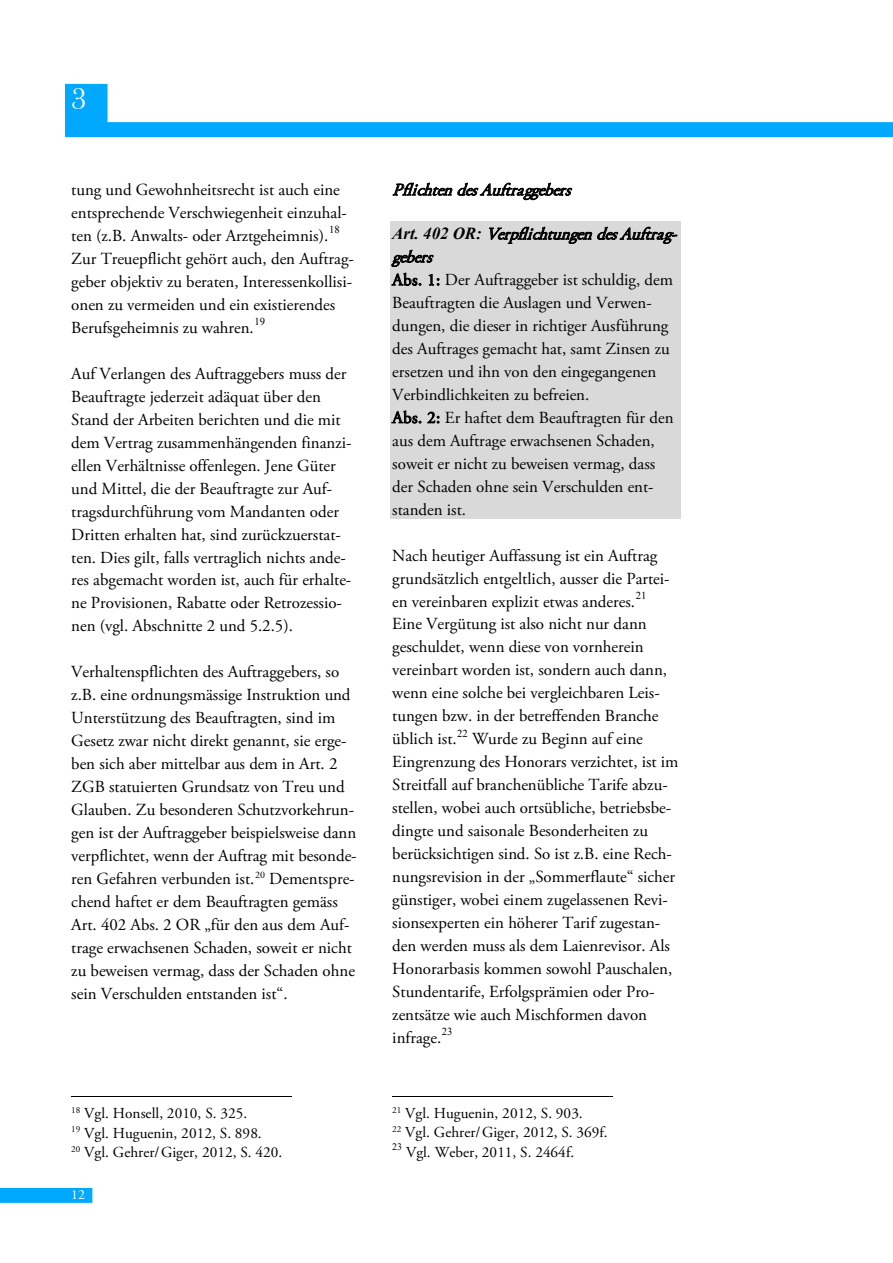
<style>
.page{position:relative;width:893px;height:1263px;background:#fff}
.page>*{position:absolute;margin:0;border:0;box-sizing:border-box;transform-origin:0 0}
.t1{font:30.6px "Bask Old Face";color:#fff}
.t2{font:16.95px/23px "Adobe Garamond Pro";color:#000}
.t3{font:italic 16.95px/23px "Adobe Garamond Pro";letter-spacing:-.005em;color:#000}
.t4{font:15.3px/19.4px "Adobe Garamond Pro";color:#000}
.t5{font:13.8px "Adobe Garamond Pro";color:#fff}
.t6{font:10.65px "Times New Roman";color:#000}
.t7{font:9.9px "Times New Roman";color:#000}
.s1{font-family:"Times New Roman";font-weight:700}
</style>
<div class="page">
<svg style="left:0;top:1188px;width:92px;height:15px"></svg>
<div style="left:66px;top:84px;width:41px;height:42px;background:#00a9fd"></div>
<div style="left:65px;top:84px;width:43px;height:42px;border:1px solid #00a9fd"></div>
<div style="left:65px;top:122px;width:828px;height:15px;background:#00a9fd"></div>
<hr style="left:71px;top:1096px;width:221px;height:1px;background:#000">
<svg style="left:393px;top:182px;width:179px;height:18px"></svg>
<div style="left:390px;top:221px;width:291px;height:23px;background:#d9d9d9"></div>
<svg style="left:489px;top:226px;width:188px;height:18px"></svg>
<div style="left:390px;top:244px;width:291px;height:23px;background:#d9d9d9"></div>
<div style="left:390px;top:267px;width:291px;height:23px;background:#d9d9d9"></div>
<svg style="left:391px;top:249px;width:48px;height:37px"></svg>
<div style="left:390px;top:290px;width:291px;height:23px;background:#d9d9d9"></div>
<div style="left:390px;top:313px;width:291px;height:23px;background:#d9d9d9"></div>
<div style="left:390px;top:336px;width:291px;height:23px;background:#d9d9d9"></div>
<div style="left:390px;top:359px;width:291px;height:23px;background:#d9d9d9"></div>
<div style="left:390px;top:382px;width:291px;height:22px;background:#d9d9d9"></div>
<div style="left:390px;top:404px;width:291px;height:23px;background:#d9d9d9"></div>
<svg style="left:391px;top:410px;width:30px;height:14px"></svg>
<svg style="left:427px;top:412px;width:12px;height:11px"></svg>
<div style="left:390px;top:427px;width:291px;height:23px;background:#d9d9d9"></div>
<div style="left:390px;top:450px;width:291px;height:23px;background:#d9d9d9"></div>
<div style="left:390px;top:473px;width:291px;height:23px;background:#d9d9d9"></div>
<div style="left:390px;top:496px;width:291px;height:23px;background:#d9d9d9"></div>
<hr style="left:392px;top:1096px;width:221px;height:1px;background:#000">
<h1 class="t1" style="left:71px;top:82px;width:17px">3</h1>
<p class="t2" style="left:71px;top:179px;width:277px">tung und Gewohnheitsrecht ist auch eine entsprechende Verschwiegenheit einzuhal&shy;ten (z.B. Anwalts- oder Arztgeheimnis).</p>
<p class="t6" style="left:329px;top:223px;width:12px">18</p>
<p class="t2" style="left:71px;top:248px;width:284px">Zur Treuepflicht gehört auch, den Auftrag&shy;geber objektiv zu beraten, Interessenkollisi&shy;onen zu vermeiden und ein existierendes Berufsgeheimnis zu wahren.</p>
<p class="t6" style="left:254px;top:314px;width:12px">19</p>
<p class="t2" style="left:71px;top:363px;width:282px">Auf Verlangen des Auftraggebers muss der Beauftragte jederzeit adäquat über den Stand der Arbeiten berichten und die mit dem Vertrag zusammenhängenden finanzi&shy;ellen Verhältnisse offenlegen. Jene Güter und Mittel, die der Beauftragte zur Auf&shy;tragsdurchführung vom Mandanten oder Dritten erhalten hat, sind zurückzuerstat&shy;ten. Dies gilt, falls vertraglich nichts ande&shy;res abgemacht worden ist, auch für erhalte&shy;ne Provisionen, Rabatte oder Retrozessio&shy;nen (vgl. Abschnitte 2 und 5.2.5).</p>
<p class="t2" style="left:71px;top:661px;width:287px">Verhaltenspflichten des Auftraggebers, so z.B. eine ordnungsmässige Instruktion und Unterstützung des Beauftragten, sind im Gesetz zwar nicht direkt genannt, sie erge&shy;ben sich aber mittelbar aus dem in Art. 2<br>ZGB statuierten Grundsatz von Treu und Glauben. Zu besonderen Schutzvorkehrun&shy;gen ist der Auftraggeber beispielsweise dann verpflichtet, wenn der Auftrag mit besonde&shy;ren Gefahren verbunden ist.<sup>20</sup> Dementspre&shy;chend haftet er dem Beauftragten gemäss Art. 402 Abs. 2 OR „für den aus dem Auf&shy;trage erwachsenen Schaden, soweit er nicht zu beweisen vermag, dass der Schaden ohne sein Verschulden entstanden ist“.</p>
<p class="t4" style="left:71px;top:1104px;width:212px"><sup>18</sup> Vgl. Honsell, 2010, S. 325.<br><sup>19</sup> Vgl. Huguenin, 2012, S. 898.<br><sup>20</sup> Vgl. Gehrer/Giger, 2012, S. 420.</p>
<p class="t5" style="left:71px;top:1186px;width:15px">12</p>
<p class="t3" style="left:392px;top:179px;width:187px">Pflichten des Auftraggebers</p>
<p class="t3" style="left:392px;top:223px;width:293px"><span class="s1">A r t . 4 0 2 O R :</span> Verpflichtungen des Auftrag&shy;gebers</p>
<p class="t2" style="left:392px;top:269px;width:283px">Abs. 1: Der Auftraggeber ist schuldig, dem Beauftragten die Auslagen und Verwen&shy;dungen, die dieser in richtiger Ausführung des Auftrages gemacht hat, samt Zinsen zu ersetzen und ihn von den eingegangenen Verbindlichkeiten zu befreien.<br>Abs. 2: Er haftet dem Beauftragten für den aus dem Auftrage erwachsenen Schaden, soweit er nicht zu beweisen vermag, dass der Schaden ohne sein Verschulden ent&shy;standen ist.</p>
<p class="t2" style="left:392px;top:544px;width:279px">Nach heutiger Auffassung ist ein Auftrag grundsätzlich entgeltlich, ausser die Partei&shy;en vereinbaren explizit etwas anderes.</p>
<p class="t6" style="left:636px;top:588px;width:12px">21</p>
<p class="t2" style="left:392px;top:613px;width:276px">Eine Vergütung ist also nicht nur dann geschuldet, wenn diese von vornherein vereinbart worden ist, sondern auch dann, wenn eine solche bei vergleichbaren Leis&shy;tungen bzw. in der betreffenden Branche üblich ist.</p>
<p class="t6" style="left:457px;top:726px;width:12px">22</p>
<p class="t2" style="left:392px;top:728px;width:288px;text-indent:80px">Wurde zu Beginn auf eine Eingrenzung des Honorars verzichtet, ist im Streitfall auf branchenübliche Tarife abzu&shy;stellen, wobei auch ortsübliche, betriebsbe&shy;dingte und saisonale Besonderheiten zu berücksichtigen sind. So ist z.B. eine Rech&shy;nungsrevision in der „Sommerflaute“ sicher günstiger, wobei einem zugelassenen Revi&shy;sionsexperten ein höherer Tarif zugestan&shy;den werden muss als dem Laienrevisor. Als Honorarbasis kommen sowohl Pauschalen, Stundentarife, Erfolgsprämien oder Pro&shy;zentsätze wie auch Mischformen davon infrage.</p>
<p class="t6" style="left:442px;top:1024px;width:12px">23</p>
<p class="t4" style="left:392px;top:1104px;width:217px"><sup>21</sup> Vgl. Huguenin, 2012, S. 903.<br><sup>22</sup> Vgl. Gehrer/Giger, 2012, S. 369f.</p>
<p class="t7" style="left:392px;top:1140px;width:11px">23</p>
<p class="t4" style="left:406px;top:1143px;width:170px">Vgl. Weber, 2011, S. 2464f.</p>
</div>
